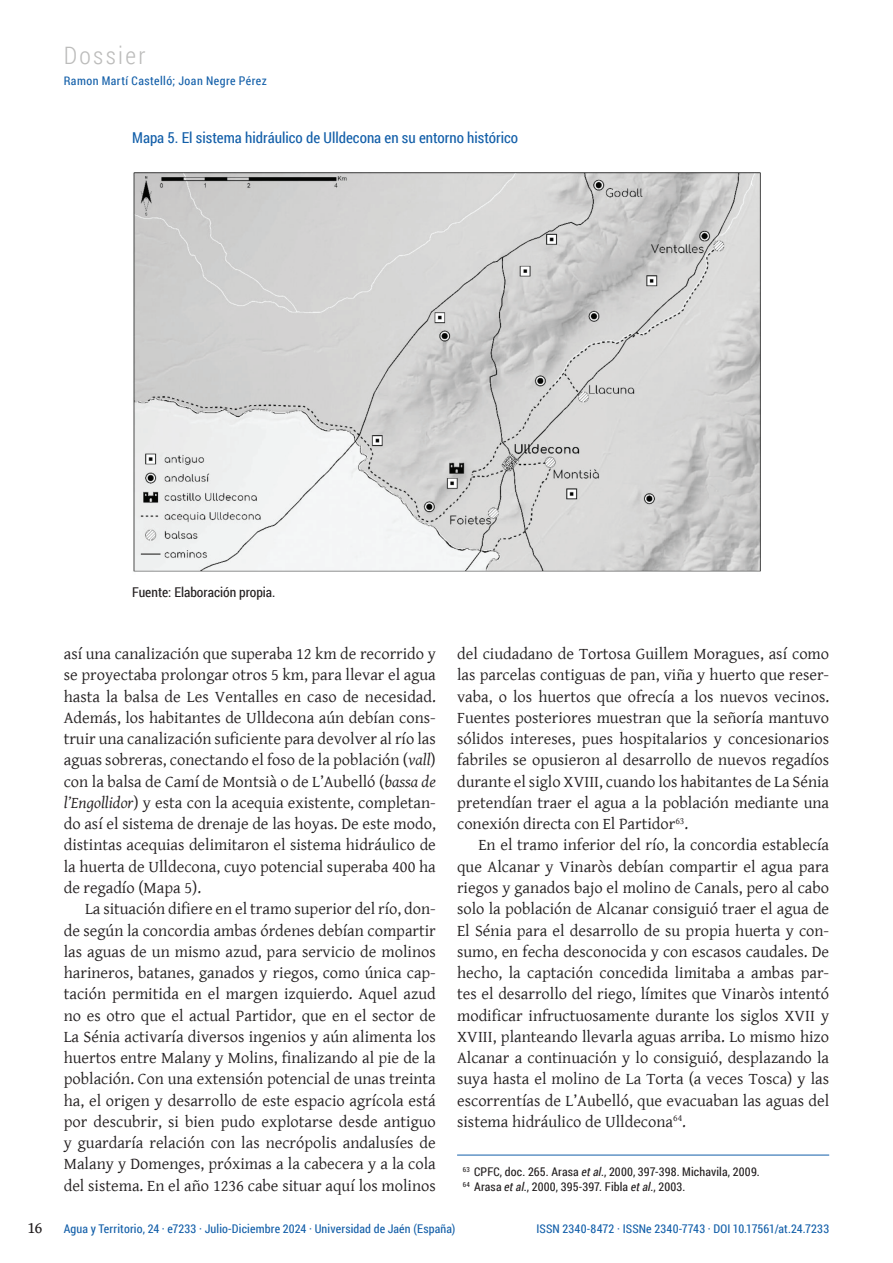
<style>
.page{position:relative;width:893px;height:1263px;background:#fff}
.page>*{position:absolute;margin:0;border:0;box-sizing:border-box;transform-origin:0 0}
.t1{font:300 24px "Roboto Condensed";letter-spacing:.1em;color:#bcbcbb}
.Article_-_P_-_Ident{font:16.5px/21.3px "Gentium Basic";color:#231f20;text-align:justify}
.t2{font:16.5px "Gentium Book Basic";color:#231f20}
.Picture_-_Caption{font:15px "Roboto Condensed";color:#135fa9}
.Picture_-_Caption_Src{font:13.5px "Roboto Condensed";color:#231f20}
.t3{font:12px "Roboto Condensed";letter-spacing:.015em;color:#135fa9}
.Footnotes_Rule{font:12px "Roboto Condensed";letter-spacing:.015em;color:#231f20}
.Footnotes{font:12px "Roboto Condensed";letter-spacing:.015em;color:#231f20}
.t4{font:12px "Roboto Condensed";letter-spacing:.04em;color:#135fa9}
.s1{font-style:italic}
</style>
<div class="page">
<hr style="left:457px;top:1155px;width:372px;height:1px;background:#135fa9">
<img style="left:133px;top:173px;width:628px;height:399px">
<h1 class="t1" style="left:64px;top:39px;width:83px">Dossier</h1>
<p class="t4" style="left:64px;top:72px;width:205px">Ramon Martí Castelló; Joan Negre Pérez</p>
<p class="Picture_-_Caption" style="left:132px;top:128px;width:388px">Mapa 5. El sistema hidráulico de Ulldecona en su entorno histórico</p>
<p class="Picture_-_Caption_Src" style="left:132px;top:582px;width:145px">Fuente: Elaboración propia.</p>
<p class="Article_-_P_-_Ident" style="left:64px;top:643px;width:374px">así una canalización que superaba 12 km de recorrido y se proyectaba prolongar otros 5 km, para llevar el agua hasta la balsa de Les Ventalles en caso de necesidad.<br>Además, los habitantes de Ulldecona aún debían cons&shy;truir una canalización suficiente para devolver al río las aguas sobreras, conectando el foso de la población (<span class="s1">vall</span>) con la balsa de Camí de Montsià o de L’Aubelló (<span class="s1">bassa de l’Engollidor</span>) y esta con la acequia existente, completan&shy;do así el sistema de drenaje de las hoyas. De este modo, distintas acequias delimitaron el sistema hidráulico de la huerta de Ulldecona, cuyo potencial superaba 400 ha de regadío (Mapa 5).</p>
<p class="Article_-_P_-_Ident" style="left:64px;top:898px;width:374px;text-indent:21px">La situación difiere en el tramo superior del río, don&shy;de según la concordia ambas órdenes debían compartir las aguas de un mismo azud, para servicio de molinos harineros, batanes, ganados y riegos, como única cap&shy;tación permitida en el margen izquierdo. Aquel azud no es otro que el actual Partidor, que en el sector de La Sénia activaría diversos ingenios y aún alimenta los huertos entre Malany y Molins, finalizando al pie de la población. Con una extensión potencial de unas treinta ha, el origen y desarrollo de este espacio agrícola está por descubrir, si bien pudo explotarse desde antiguo y guardaría relación con las necrópolis andalusíes de Malany y Domenges, próximas a la cabecera y a la cola del sistema. En el año 1236 cabe situar aquí los molinos</p>
<p class="Article_-_P_-_Ident" style="left:457px;top:643px;width:374px">del ciudadano de Tortosa Guillem Moragues, así como las parcelas contiguas de pan, viña y huerto que reser&shy;vaba, o los huertos que ofrecía a los nuevos vecinos.<br>Fuentes posteriores muestran que la señoría mantuvo sólidos intereses, pues hospitalarios y concesionarios fabriles se opusieron al desarrollo de nuevos regadíos durante el siglo XVIII, cuando los habitantes de La Sénia pretendían traer el agua a la población mediante una conexión directa con El Partidor<sup>63</sup>.</p>
<p class="Article_-_P_-_Ident" style="left:457px;top:834px;width:374px;text-indent:21px">En el tramo inferior del río, la concordia establecía que Alcanar y Vinaròs debían compartir el agua para riegos y ganados bajo el molino de Canals, pero al cabo solo la población de Alcanar consiguió traer el agua de El Sénia para el desarrollo de su propia huerta y con&shy;sumo, en fecha desconocida y con escasos caudales. De hecho, la captación concedida limitaba a ambas par&shy;tes el desarrollo del riego, límites que Vinaròs intentó modificar infructuosamente durante los siglos XVII y XVIII, planteando llevarla aguas arriba. Lo mismo hizo Alcanar a continuación y lo consiguió, desplazando la suya hasta el molino de La Torta (a veces Tosca) y las escorrentías de L’Aubelló, que evacuaban las aguas del sistema hidráulico de Ulldecona<sup>64</sup>.</p>
<p class="Footnotes_Rule" style="left:463px;top:1163px;width:298px"><sup>63</sup> CPFC, doc. 265. Arasa <span class="s1">et al</span>., 2000, 397-398. Michavila, 2009.</p>
<p class="Footnotes" style="left:463px;top:1178px;width:224px"><sup>64</sup> Arasa <span class="s1">et al</span>., 2000, 395-397. Fibla <span class="s1">et al</span>., 2003.</p>
<p class="t2" style="left:27px;top:1215px;width:17px">16</p>
<p class="t3" style="left:64px;top:1220px;width:393px">Agua y Territorio, 24 · e7233 · Julio-Diciembre 2024 · Universidad de Jaén (España)</p>
<p class="t3" style="left:536px;top:1220px;width:294px">ISSN 2340-8472 · ISSNe 2340-7743 · DOI 10.17561/at.24.7233</p>
</div>
